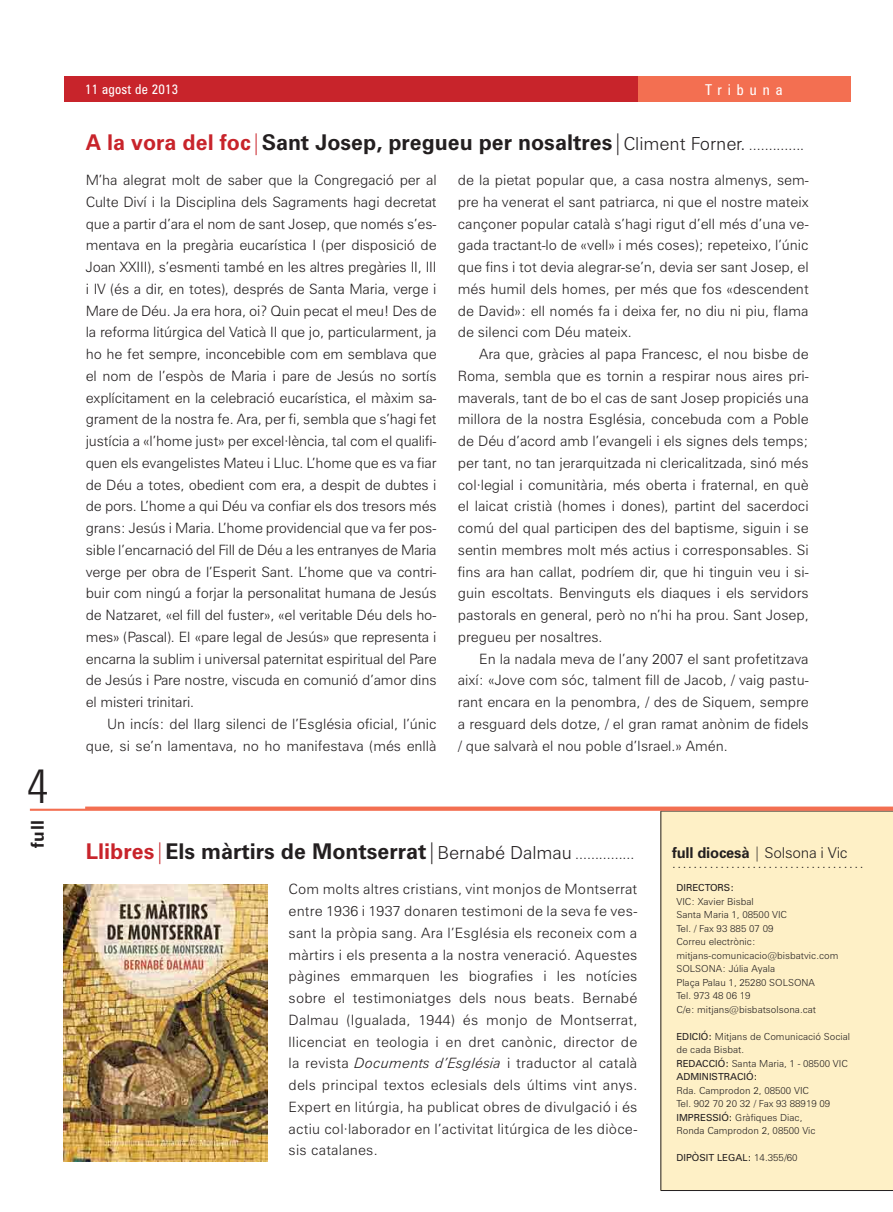
<style>
.page{position:relative;width:893px;height:1212px;background:#fff}
.page>*{position:absolute;margin:0;border:0;box-sizing:border-box;transform-origin:0 0}
.t1{font:300 condensed 48px "Zurich BT";color:#231f20}
.t2{font:700 21.75px "Zurich BT";color:#231f20}
.t3{font:700 17.7px "Zurich BT";color:#231f20}
.t4{font:300 15px "Zurich BT";letter-spacing:-.015em;color:#231f20}
.t5{font:condensed 15px "Zurich BT";letter-spacing:.4em;color:#fff}
.t6{font:300 14.25px/21.8px "Zurich BT";color:#231f20;text-align:justify}
.t7{font:300 13.5px "Zurich BT";color:#231f20}
.t8{font:condensed 13.5px "Zurich BT";letter-spacing:.02em;color:#fff}
.t9{font:300 9.75px/13.5px "Zurich BT";color:#231f20}
.t10{font:9.75px "Zurich BT";color:#231f20}
.s1{color:#c8242b}
.s2{font-weight:300;color:#c8242b}
.s3{font-weight:300}
.s4{font-weight:300;font-size:18px}
.s5{font-weight:300;font-size:14.25px}
.s6{font-weight:700}
.s7{font-style:italic}
.s8{font-weight:400}
</style>
<div class="page">
<div style="left:661px;top:811px;width:232px;height:379px;background:#fef0c6"></div>
<hr style="left:661px;top:811px;width:232px;height:1px;background:#231f20">
<hr style="left:661px;top:811px;width:1px;height:379px;background:#231f20">
<hr style="left:661px;top:1190px;width:232px;height:1px;background:#231f20">
<div style="left:64px;top:77px;width:786px;height:25px;background:#c8242b"></div>
<div style="left:638px;top:77px;width:212px;height:25px;background:#f36f51"></div>
<img style="left:64px;top:885px;width:203px;height:276px">
<svg style="left:30px;top:806px;width:863px;height:5px;background:#f3866e"></svg>
<h1 class="t1" style="left:27px;top:756px;width:24px">4</h1>
<p class="t3" style="left:27px;top:848px;width:30px;rotate:-90deg">full</p>
<p class="t8" style="left:85px;top:81px;width:95px">11 agost de 2013</p>
<p class="t5" style="left:705px;top:81px;width:79px">Tribuna</p>
<h2 class="t2" style="left:86px;top:129px;width:720px"><span class="s1">A la vora del foc</span><span class="s2">|</span>Sant Josep, pregueu per nosaltres<span class="s3">|</span><span class="s4">Climent Forner.</span> <span class="s5">..............</span></h2>
<p class="t6" style="left:86px;top:169px;width:352px">M’ha alegrat molt de saber que la Congregació per al Culte Diví i la Disciplina dels Sagraments hagi decretat que a partir d’ara el nom de sant Josep, que només s’es&shy;mentava en la pregària eucarística I (per disposició de Joan XXIII), s’esmenti també en les altres pregàries II, III i IV (és a dir, en totes), després de Santa Maria, verge i Mare de Déu. Ja era hora, oi? Quin pecat el meu! Des de la reforma litúrgica del Vaticà II que jo, particularment, ja ho he fet sempre, inconcebible com em semblava que el nom de l’espòs de Maria i pare de Jesús no sortís explícitament en la celebració eucarística, el màxim sa&shy;grament de la nostra fe. Ara, per fi, sembla que s’hagi fet justícia a «l’home just» per excel·lència, tal com el qualifi&shy;quen els evangelistes Mateu i Lluc. L’home que es va fiar de Déu a totes, obedient com era, a despit de dubtes i de pors. L’home a qui Déu va confiar els dos tresors més grans: Jesús i Maria. L’home providencial que va fer pos&shy;sible l’encarnació del Fill de Déu a les entranyes de Maria verge per obra de l’Esperit Sant. L’home que va contri&shy;buir com ningú a forjar la personalitat humana de Jesús de Natzaret, «el fill del fuster», «el veritable Déu dels ho&shy;mes» (Pascal). El «pare legal de Jesús» que representa i encarna la sublim i universal paternitat espiritual del Pare de Jesús i Pare nostre, viscuda en comunió d’amor dins el misteri trinitari.</p>
<p class="t6" style="left:86px;top:713px;width:352px;text-align:right">Un incís: del llarg silenci de l’Església oficial, l’únic que, si se’n lamentava, no ho manifestava (més enllà</p>
<p class="t6" style="left:458px;top:169px;width:352px">de la pietat popular que, a casa nostra almenys, sem&shy;pre ha venerat el sant patriarca, ni que el nostre mateix cançoner popular català s’hagi rigut d’ell més d’una ve&shy;gada tractant-lo de «vell» i més coses); repeteixo, l’únic que fins i tot devia alegrar-se’n, devia ser sant Josep, el més humil dels homes, per més que fos «descendent de David»: ell només fa i deixa fer, no diu ni piu, flama de silenci com Déu mateix.</p>
<p class="t6" style="left:458px;top:343px;width:352px;text-indent:21px">Ara que, gràcies al papa Francesc, el nou bisbe de Roma, sembla que es tornin a respirar nous aires pri&shy;maverals, tant de bo el cas de sant Josep propiciés una millora de la nostra Església, concebuda com a Poble de Déu d’acord amb l’evangeli i els signes dels temps; per tant, no tan jerarquitzada ni clericalitzada, sinó més col·legial i comunitària, més oberta i fraternal, en què el laicat cristià (homes i dones), partint del sacerdoci comú del qual participen des del baptisme, siguin i se sentin membres molt més actius i corresponsables. Si fins ara han callat, podríem dir, que hi tinguin veu i si&shy;guin escoltats. Benvinguts els diaques i els servidors pastorals en general, però no n’hi ha prou. Sant Josep, pregueu per nosaltres.</p>
<p class="t6" style="left:458px;top:647px;width:352px;text-indent:21px">En la nadala meva de l’any 2007 el sant profetitzava així: «Jove com sóc, talment fill de Jacob, / vaig pastu&shy;rant encara en la penombra, / des de Siquem, sempre a resguard dels dotze, / el gran ramat anònim de fidels / que salvarà el nou poble d’Israel.» Amén.</p>
<h2 class="t2" style="left:86px;top:838px;width:550px"><span class="s1">Llibres</span><span class="s2">|</span>Els màrtirs de Montserrat<span class="s3">|</span><span class="s4">Bernabé Dalmau</span> <span class="s5">...............</span></h2>
<p class="t4" style="left:672px;top:843px;width:177px"><span class="s6">full diocesà</span> | Solsona i Vic</p>
<p class="t7" style="left:672px;top:855px;width:193px">....................................</p>
<p class="t6" style="left:289px;top:878px;width:350px">Com molts altres cristians, vint monjos de Montserrat entre 1936 i 1937 donaren testimoni de la seva fe ves&shy;sant la pròpia sang. Ara l’Església els reconeix com a màrtirs i els presenta a la nostra veneració. Aquestes pàgines emmarquen les biografies i les notícies sobre el testimoniatges dels nous beats. Bernabé Dalmau (Igualada, 1944) és monjo de Montserrat, llicenciat en teologia i en dret canònic, director de la revista <span class="s7">Documents d’Església</span> i traductor al català dels principal textos eclesials dels últims vint anys.<br>Expert en litúrgia, ha publicat obres de divulgació i és actiu col·laborador en l’activitat litúrgica de les diòce&shy;sis catalanes.</p>
<p class="t10" style="left:676px;top:882px;width:59px">DIRECTORS:</p>
<p class="t9" style="left:676px;top:894px;width:164px">VIC: Xavier Bisbal<br>Santa Maria 1, 08500 VIC<br>Tel. / Fax 93 885 07 09<br>Correu electrònic: mitjans-comunicacio@bisbatvic.com<br>SOLSONA: Júlia Ayala<br>Plaça Palau 1, 25280 SOLSONA<br>Tel. 973 48 06 19<br>C/e: mitjans@bisbatsolsona.cat</p>
<p class="t9" style="left:676px;top:1029px;width:175px"><span class="s8">EDICIÓ:</span> Mitjans de Comunicació Social de cada Bisbat.<br><span class="s8">REDACCIÓ:</span> Santa Maria, 1 - 08500 VIC<br><span class="s8">ADMINISTRACIÓ:</span></p>
<p class="t9" style="left:676px;top:1083px;width:155px">Rda. Camprodon 2, 08500 VIC<br>Tel. 902 70 20 32 / Fax 93 88919 09<br><span class="s8">IMPRESSIÓ:</span> Gràfiques Diac,<br>Ronda Camprodon 2, 08500 Vic</p>
<p class="t10" style="left:676px;top:1152px;width:123px">DIPÒSIT LEGAL: <span class="s3">14.355/60</span></p>
</div>
